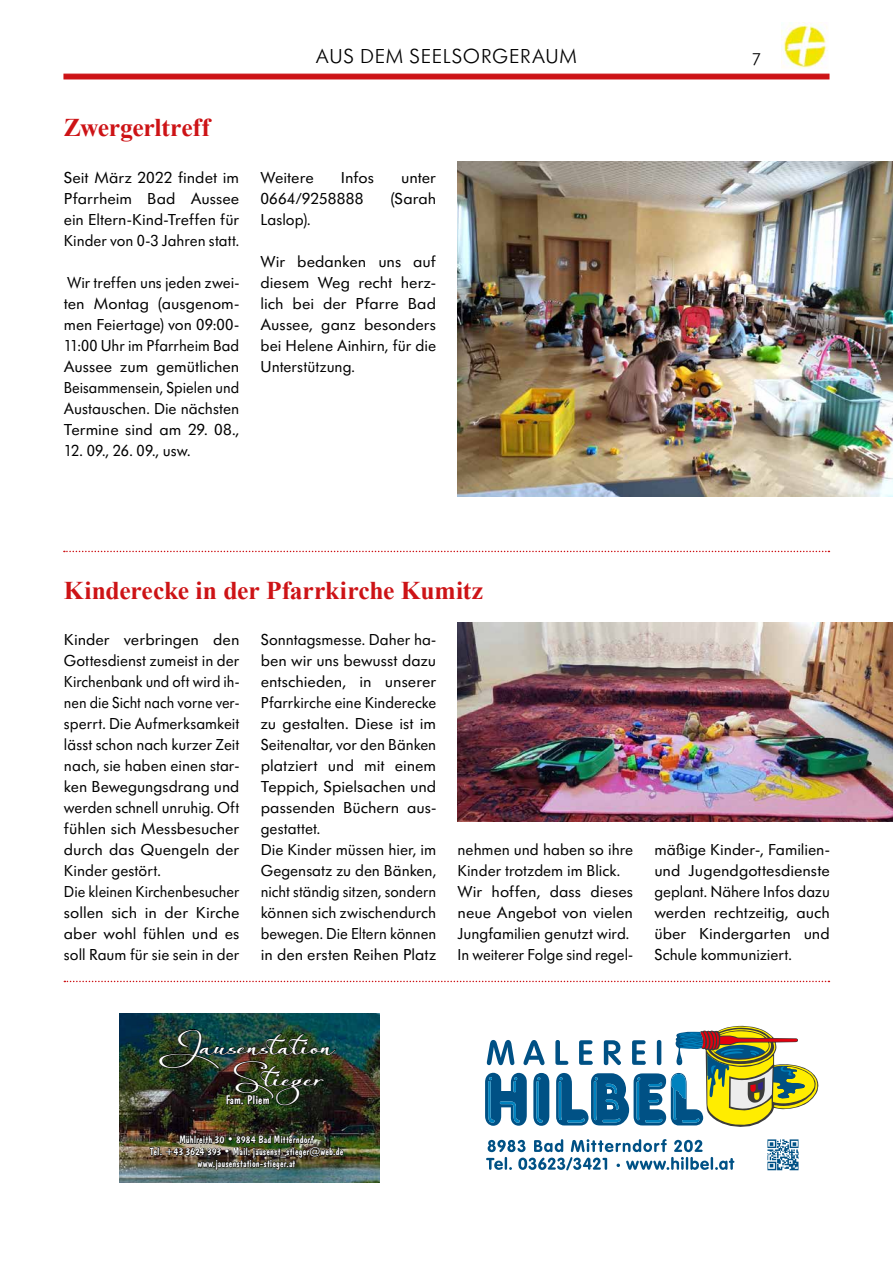
<style>
.page{position:relative;width:893px;height:1263px;background:#fff}
.page>*{position:absolute;margin:0;border:0;box-sizing:border-box;transform-origin:0 0}
.t1{font:700 25.5px "Times New Roman";letter-spacing:-.01em;color:#cd1316}
.t2{font:900 21.9px/32.1px "Always";color:#fff}
.t3{font:300 21px "Futura SB";letter-spacing:.04em;color:#000}
.t4{font:300 18px "Futura SB";color:#000}
.t5{font:16.5px/21px "Futura SB";color:#000;text-align:justify}
.t6{font:16.5px/21px "Futura SB";color:#000;text-align:justify;scale:1.05 1}
.t7{font:12.75px "Dom Casual BT";color:#fff}
.t8{font:10.95px/11.9px "Dom Casual BT";color:#fff;text-align:center}
</style>
<div class="page">
<div style="left:64px;top:74px;width:765px;height:5px;background:#cd1316"></div>
<img style="left:781px;top:24px;width:47px;height:45px">
<svg style="left:64px;top:551px;width:765px;height:1px"></svg>
<svg style="left:64px;top:981px;width:765px;height:1px"></svg>
<svg style="left:485px;top:1026px;width:333px;height:101px"></svg>
<hr style="left:657px;top:1040px;width:4px;height:25px;background:#005185;border-radius:2px">
<svg style="left:486px;top:1139px;width:248px;height:31px"></svg>
<img style="left:767px;top:1139px;width:32px;height:32px">
<img style="left:120px;top:1013px;width:260px;height:170px">
<img style="left:159px;top:1029px;width:177px;height:76px">
<img style="left:149px;top:1134px;width:195px;height:37px">
<img style="left:458px;top:162px;width:435px;height:334px">
<img style="left:457px;top:623px;width:436px;height:198px">
<p class="t3" style="left:316px;top:45px;width:262px">AUS DEM SEELSORGERAUM</p>
<p class="t4" style="left:752px;top:49px;width:11px">7</p>
<h1 class="t1" style="left:64px;top:109px;width:148px">Zwergerltreff</h1>
<p class="t6" style="left:64px;top:167px;width:169px">Seit März 2022 findet im Pfarrheim Bad Aussee ein Eltern-Kind-Treffen für Kinder von 0-3 Jahren statt.</p>
<p class="t5" style="left:64px;top:272px;width:177px">Wir treffen uns jeden zwei&shy;ten Montag (ausgenom&shy;men Feiertage) von 09:00- 11:00 Uhr im Pfarrheim Bad Aussee zum gemütlichen Beisammensein, Spielen und Austauschen. Die nächsten Termine sind am 29. 08.,</p>
<p class="t5" style="left:64px;top:440px;width:128px">12. 09., 26. 09., usw.</p>
<p class="t6" style="left:261px;top:167px;width:52px">Weitere</p>
<p class="t6" style="left:341px;top:167px;width:33px">Infos</p>
<p class="t6" style="left:401px;top:167px;width:35px">unter</p>
<p class="t6" style="left:261px;top:188px;width:99px">0664/9258888</p>
<p class="t6" style="left:391px;top:188px;width:45px">(Sarah</p>
<p class="t5" style="left:261px;top:209px;width:51px">Laslop).</p>
<p class="t6" style="left:261px;top:251px;width:169px">Wir bedanken uns auf diesem Weg recht herz&shy;lich bei der Pfarre Bad Aussee, ganz besonders bei Helene Ainhirn, für die Unterstützung.</p>
<h1 class="t1" style="left:64px;top:572px;width:421px">Kinderecke in der Pfarrkirche Kumitz</h1>
<p class="t6" style="left:64px;top:629px;width:169px;text-align:left">Kinder verbringen den<br>Gottesdienst zumeist in der<br>Kirchenbank und oft wird ih&shy;nen die Sicht nach vorne ver&shy;sperrt. Die Aufmerksamkeit lässt schon nach kurzer Zeit nach, sie haben einen star&shy;ken Bewegungsdrang und werden schnell unruhig. Oft fühlen sich Messbesucher durch das Quengeln der<br>Kinder gestört.<br>Die kleinen Kirchenbesucher sollen sich in der Kirche aber wohl fühlen und es soll Raum für sie sein in der</p>
<p class="t5" style="left:261px;top:629px;width:177px;text-align:left">Sonntagsmesse. Daher ha&shy;ben wir uns bewusst dazu entschieden, in unserer<br>Pfarrkirche eine Kinderecke zu gestalten. Diese ist im<br>Seitenaltar, vor den Bänken platziert und mit einem<br>Teppich, Spielsachen und passenden Büchern aus&shy;gestattet.<br>Die Kinder müssen hier, im<br>Gegensatz zu den Bänken, nicht ständig sitzen, sondern können sich zwischendurch bewegen. Die Eltern können in den ersten Reihen Platz</p>
<p class="t5" style="left:458px;top:839px;width:177px;text-align:left">nehmen und haben so ihre<br>Kinder trotzdem im Blick.<br>Wir hoffen, dass dieses neue Angebot von vielen<br>Jungfamilien genutzt wird.<br>In weiterer Folge sind regel-</p>
<p class="t5" style="left:654px;top:839px;width:177px">mäßige Kinder-, Familien&shy;und Jugendgottesdienste geplant. Nähere Infos dazu werden rechtzeitig, auch über Kindergarten und Schule kommuniziert.</p>
<h2 class="t2" style="left:233px;top:1029px;width:102px;text-indent:-71px">Jausenstation<br>Stieger</h2>
<p class="t7" style="left:226px;top:1092px;width:45px">Fam. Pliem</p>
<p class="t8" style="left:150px;top:1133px;width:195px">Mühlreith 30 • 8984 Bad Mitterndorf<br>Tel. +43 3624 393 • Mail: jausenst_stieger@web.de www.jausenstation-stieger.at</p>
</div>
